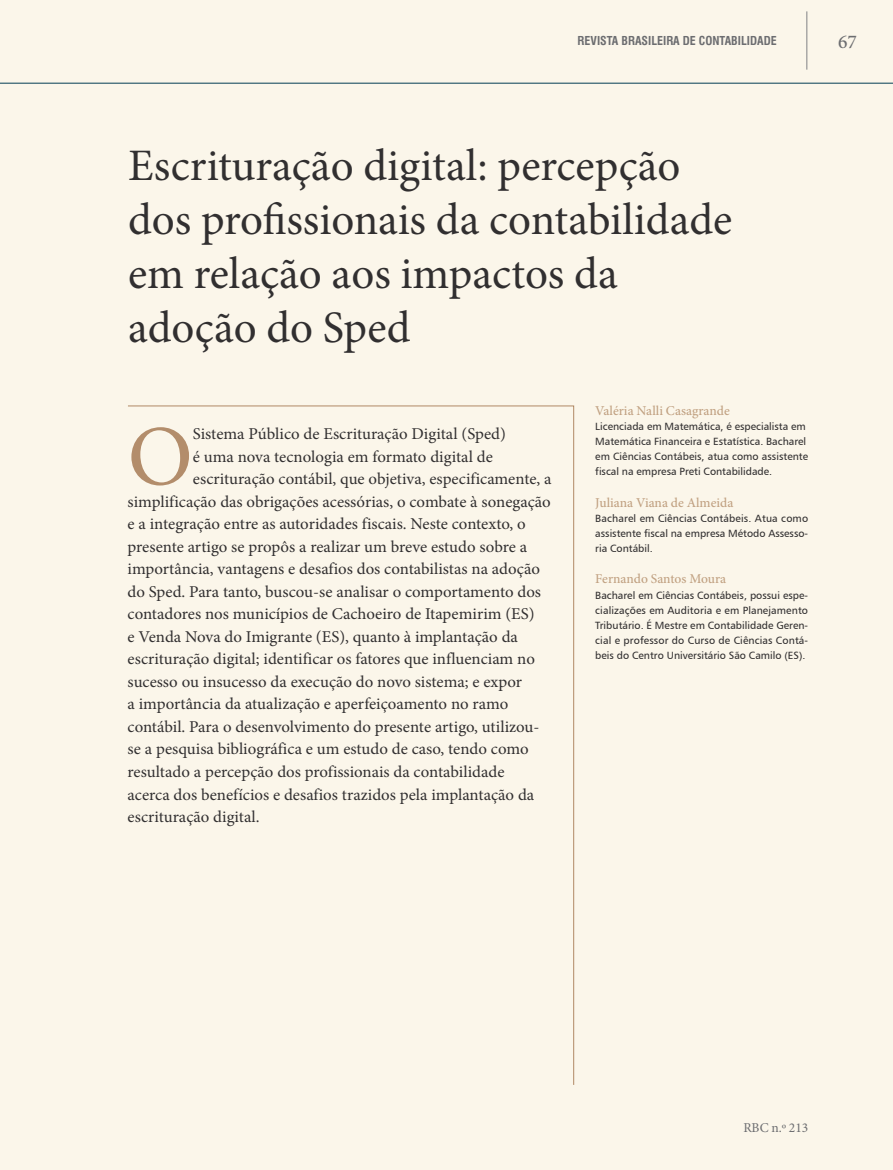
<style>
.page{position:relative;width:893px;height:1170px;background:#fff}
.page>*{position:absolute;margin:0;border:0;box-sizing:border-box;transform-origin:0 0}
.t1{font:85.8px "Minion Pro";color:#b38d6b}
.t2{font:45px/54px "Minion Pro";color:#312f30}
.t3{font:500 19.5px "Minion Pro";color:#6c6d70}
.t4{font:16.5px "Minion Pro";color:#312f30}
.t5{font:500 13.5px "Minion Pro";color:#c1a182}
.t6{font:13.5px "Minion Pro";letter-spacing:-.01em;color:#6c6d70}
.t7{font:700 condensed 12px "Swiss 721 BT";color:#6c6d70}
.t8{font:10.5px/15px "Humanist 777 BT Roman B";color:#312f30;text-align:justify}
</style>
<div class="page">
<div style="left:0;top:0;width:893px;height:1169px;background:#fbf6ea"></div>
<hr style="left:806px;top:11px;width:1px;height:59px;background:#808285">
<hr style="left:0;top:83px;width:893px;height:1px;background:#023d54">
<svg style="left:128px;top:405px;width:446px;height:680px"></svg>
<p class="t7" style="left:578px;top:34px;width:201px">REVISTA BRASILEIRA DE CONTABILIDADE</p>
<p class="t3" style="left:838px;top:28px;width:20px">67</p>
<h2 class="t2" style="left:128px;top:139px;width:606px">Escrituração digital: percepção dos profissionais da contabilidade em relação aos impactos da adoção do Sped</h2>
<h1 class="t1" style="left:128px;top:399px;width:67px">O</h1>
<p class="t4" style="left:193px;top:423px;width:315px">Sistema Público de Escrituração Digital (Sped)</p>
<p class="t4" style="left:193px;top:445px;width:301px">é uma nova tecnologia em formato digital de</p>
<p class="t4" style="left:193px;top:468px;width:360px">escrituração contábil, que objetiva, especificamente, a</p>
<p class="t4" style="left:128px;top:490px;width:425px">simplificação das obrigações acessórias, o combate à sonegação</p>
<p class="t4" style="left:128px;top:513px;width:400px">e a integração entre as autoridades fiscais. Neste contexto, o</p>
<p class="t4" style="left:128px;top:535px;width:401px">presente artigo se propôs a realizar um breve estudo sobre a</p>
<p class="t4" style="left:128px;top:558px;width:414px">importância, vantagens e desafios dos contabilistas na adoção</p>
<p class="t4" style="left:128px;top:580px;width:415px">do Sped. Para tanto, buscou-se analisar o comportamento dos</p>
<p class="t4" style="left:128px;top:603px;width:409px">contadores nos municípios de Cachoeiro de Itapemirim (ES)</p>
<p class="t4" style="left:128px;top:625px;width:392px">e Venda Nova do Imigrante (ES), quanto à implantação da</p>
<p class="t4" style="left:128px;top:648px;width:409px">escrituração digital; identificar os fatores que influenciam no</p>
<p class="t4" style="left:128px;top:670px;width:396px">sucesso ou insucesso da execução do novo sistema; e expor</p>
<p class="t4" style="left:128px;top:693px;width:382px">a importância da atualização e aperfeiçoamento no ramo</p>
<p class="t4" style="left:128px;top:715px;width:413px">contábil. Para o desenvolvimento do presente artigo, utilizou-</p>
<p class="t4" style="left:128px;top:738px;width:403px">se a pesquisa bibliográfica e um estudo de caso, tendo como</p>
<p class="t4" style="left:128px;top:760px;width:378px">resultado a percepção dos profissionais da contabilidade</p>
<p class="t4" style="left:128px;top:783px;width:408px">acerca dos benefícios e desafios trazidos pela implantação da</p>
<p class="t4" style="left:128px;top:805px;width:134px">escrituração digital.</p>
<p class="t5" style="left:595px;top:402px;width:136px">Valéria Nalli Casagrande</p>
<p class="t8" style="left:595px;top:419px;width:214px;text-align:left">Licenciada em Matemática, é especialista em Matemática Financeira e Estatística. Bacharel em Ciências Contábeis, atua como assistente fiscal na empresa Preti Contabilidade.</p>
<p class="t5" style="left:595px;top:493px;width:140px">Juliana Viana de Almeida</p>
<p class="t8" style="left:595px;top:510px;width:214px">Bacharel em Ciências Contábeis. Atua como assistente fiscal na empresa Método Assesso&shy;ria Contábil.</p>
<p class="t5" style="left:595px;top:570px;width:132px">Fernando Santos Moura</p>
<p class="t8" style="left:595px;top:587px;width:214px">Bacharel em Ciências Contábeis, possui espe&shy;cializações em Auditoria e em Planejamento Tributário. É Mestre em Contabilidade Geren&shy;cial e professor do Curso de Ciências Contá&shy;beis do Centro Universitário São Camilo (ES).</p>
<p class="t6" style="left:743px;top:1118px;width:66px">RBC n.º 213</p>
</div>
